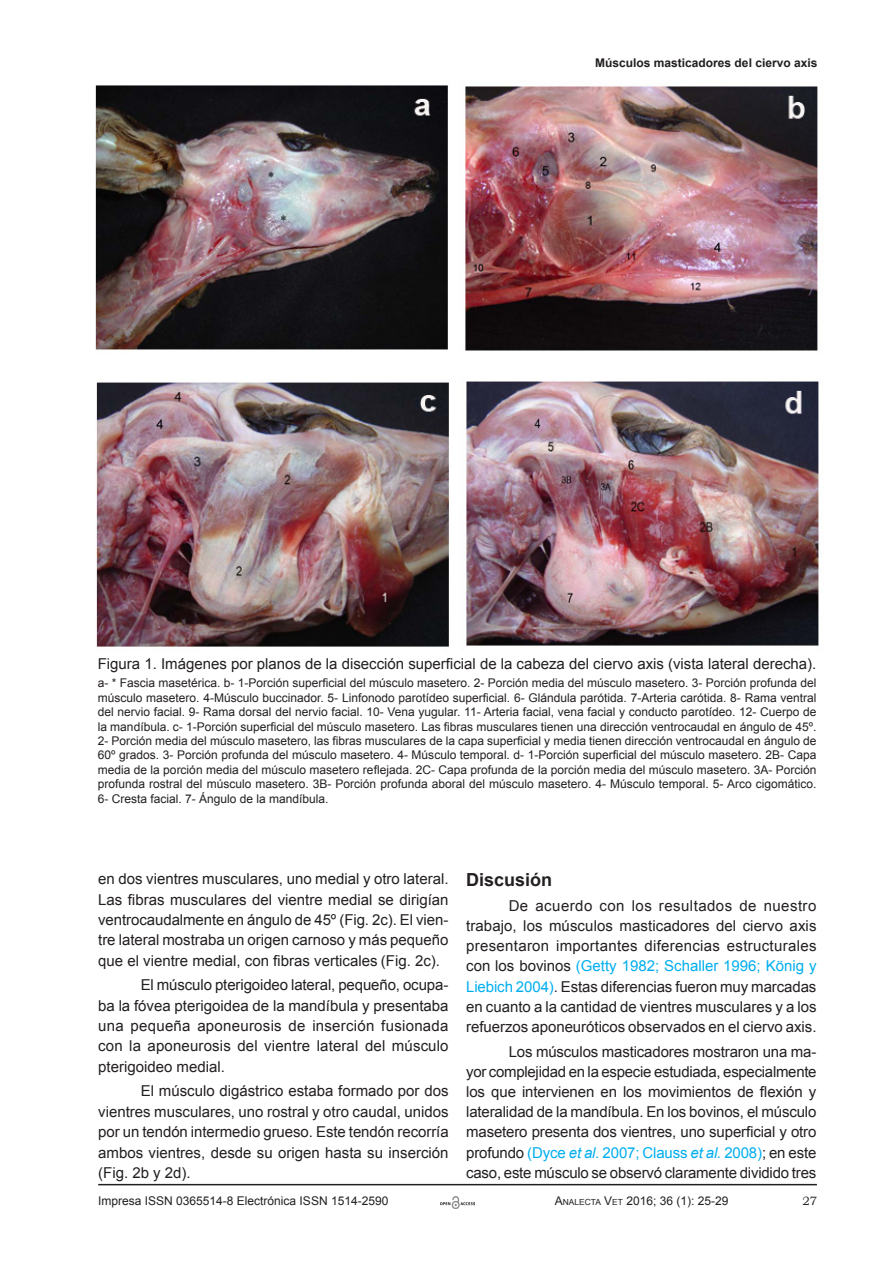
<style>
.page{position:relative;width:893px;height:1263px;background:#fff}
.page>*{position:absolute;margin:0;border:0;box-sizing:border-box;transform-origin:0 0}
.Título_2{font:700 18px "Arial";color:#231f20}
.Foto_Gráfico_Tabla{font:15px/20.4px "Arial";color:#231f20;text-align:justify}
.Notas_al_pie{font:12px/14.4px "Arial";color:#231f20;text-align:justify}
.t1{font:700 12px "Arial";color:#231f20}
.t2{font:12px "Arial";color:#231f20}
.t3{font:12px "Bookman Old Style";color:#231f20}
.s1{color:#00aeef}
.s2{font-style:italic;color:#00aeef}
.s3{font-size:8.4px}
</style>
<div class="page">
<hr style="left:98px;top:1184px;width:719px;height:1px;background:#231f20">
<img style="left:441px;top:1196px;width:33px;height:12px">
<img style="left:95px;top:85px;width:724px;height:562px">
<p class="t1" style="left:595px;top:54px;width:224px">Músculos masticadores del ciervo axis</p>
<p class="Foto_Gráfico_Tabla" style="left:98px;top:653px;width:720px">Figura 1. Imágenes por planos de la disección superficial de la cabeza del ciervo axis (vista lateral derecha).</p>
<p class="Notas_al_pie" style="left:98px;top:676px;width:720px">a- * Fascia masetérica. b- 1-Porción superficial del músculo masetero. 2- Porción media del músculo masetero. 3- Porción profunda del músculo masetero. 4-Músculo buccinador. 5- Linfonodo parotídeo superficial. 6- Glándula parótida. 7-Arteria carótida. 8- Rama ventral del nervio facial. 9- Rama dorsal del nervio facial. 10- Vena yugular. 11- Arteria facial, vena facial y conducto parotídeo. 12- Cuerpo de la mandíbula. c- 1-Porción superficial del músculo masetero. Las fibras musculares tienen una dirección ventrocaudal en ángulo de 45º.<br>2- Porción media del músculo masetero, las fibras musculares de la capa superficial y media tienen dirección ventrocaudal en ángulo de 60º grados. 3- Porción profunda del músculo masetero. 4- Músculo temporal. d- 1-Porción superficial del músculo masetero. 2B- Capa media de la porción media del músculo masetero reflejada. 2C- Capa profunda de la porción media del músculo masetero. 3A- Porción profunda rostral del músculo masetero. 3B- Porción profunda aboral del músculo masetero. 4- Músculo temporal. 5- Arco cigomático.<br>6- Cresta facial. 7- Ángulo de la mandíbula.</p>
<p class="Foto_Gráfico_Tabla" style="left:98px;top:869px;width:352px">en dos vientres musculares, uno medial y otro lateral.<br>Las fibras musculares del vientre medial se dirigían ventrocaudalmente en ángulo de 45º (Fig. 2c). El vien&shy;tre lateral mostraba un origen carnoso y más pequeño que el vientre medial, con fibras verticales (Fig. 2c).</p>
<p class="Foto_Gráfico_Tabla" style="left:98px;top:975px;width:352px;text-indent:43px">El músculo pterigoideo lateral, pequeño, ocupa&shy;ba la fóvea pterigoidea de la mandíbula y presentaba una pequeña aponeurosis de inserción fusionada con la aponeurosis del vientre lateral del músculo pterigoideo medial.</p>
<p class="Foto_Gráfico_Tabla" style="left:98px;top:1081px;width:352px;text-indent:43px">El músculo digástrico estaba formado por dos vientres musculares, uno rostral y otro caudal, unidos por un tendón intermedio grueso. Este tendón recorría ambos vientres, desde su origen hasta su inserción (Fig. 2b y 2d).</p>
<p class="Título_2" style="left:466px;top:868px;width:88px">Discusión</p>
<p class="Foto_Gráfico_Tabla" style="left:466px;top:895px;width:352px;text-indent:43px">De acuerdo con los resultados de nuestro trabajo, los músculos masticadores del ciervo axis presentaron importantes diferencias estructurales con los bovinos <span class="s1">(Getty 1982; Schaller 1996; König y Liebich 2004)</span>. Estas diferencias fueron muy marcadas en cuanto a la cantidad de vientres musculares y a los refuerzos aponeuróticos observados en el ciervo axis.</p>
<p class="Foto_Gráfico_Tabla" style="left:466px;top:1041px;width:352px;text-indent:43px">Los músculos masticadores mostraron una ma&shy;yor complejidad en la especie estudiada, especialmente los que intervienen en los movimientos de flexión y lateralidad de la mandíbula. En los bovinos, el músculo masetero presenta dos vientres, uno superficial y otro profundo <span class="s1">(Dyce</span> <span class="s2">et al.</span> <span class="s1">2007; Clauss</span> <span class="s2">et al.</span> <span class="s1">2008)</span>; en este caso, este músculo se observó claramente dividido tres</p>
<p class="Notas_al_pie" style="left:98px;top:1194px;width:292px">Impresa ISSN 0365514-8 Electrónica ISSN 1514-2590</p>
<p class="t2" style="left:555px;top:1193px;width:175px">A<span class="s3">NALECTA</span> V<span class="s3">ET</span> 2016; 36 (1): 25-29</p>
<p class="t3" style="left:802px;top:1193px;width:16px">27</p>
</div>
